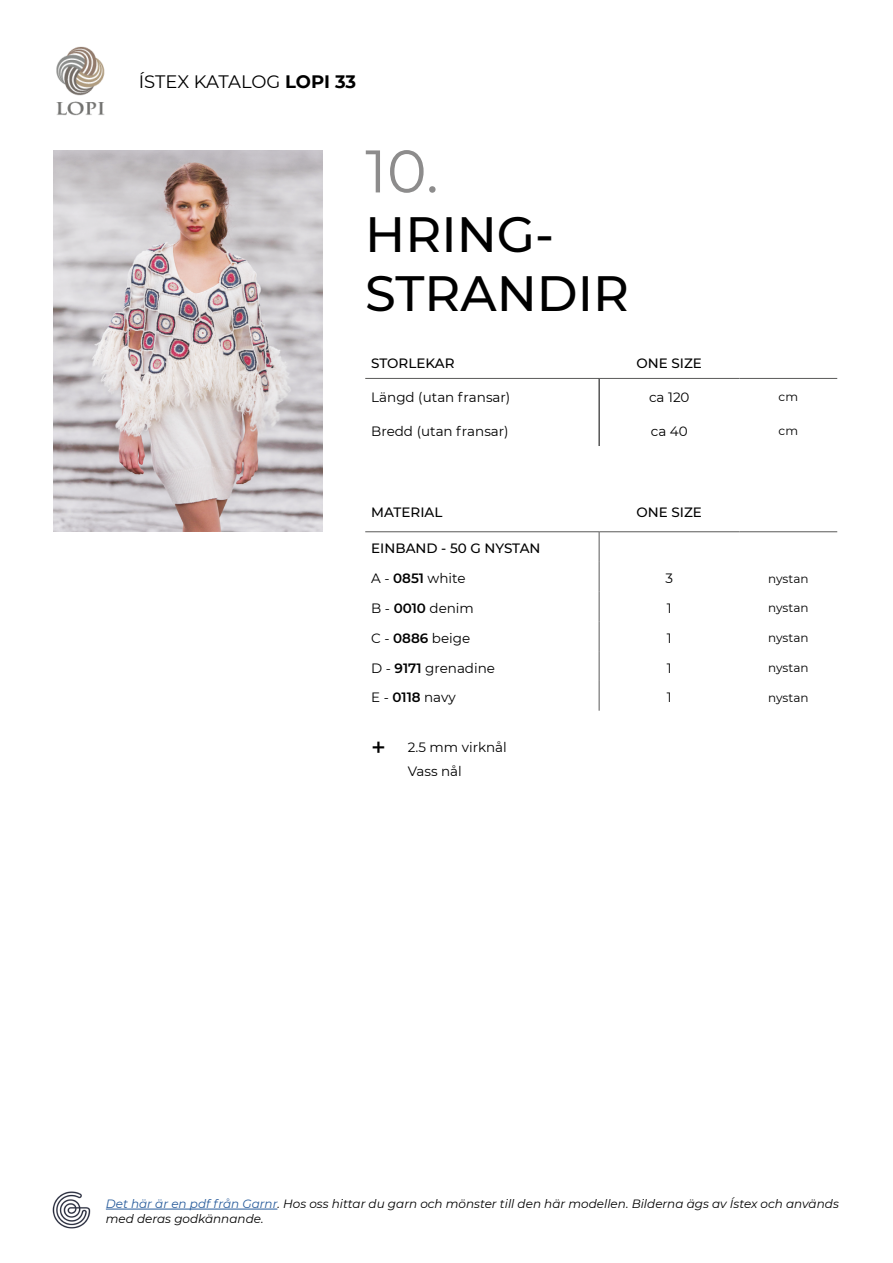
<style>
.page{position:relative;width:893px;height:1263px;background:#fff}
.page>*{position:absolute;margin:0;border:0;box-sizing:border-box;transform-origin:0 0}
.t1{font:60px "Montserrat";color:#8d8c8c}
.t2{font:500 49.5px/59.4px "Montserrat";color:#000}
.t3{font:18px "Montserrat";letter-spacing:-.01em;color:#000}
.t4{font:13.5px/24px "Montserrat";color:#000}
.t5{font:500 13.5px "Montserrat";color:#000}
.t6{font:italic 12px/14.4px "Montserrat";color:#000}
.t7{font:12px "Montserrat";color:#000}
.s1{font-weight:700}
.s2{font-weight:600}
.s3{font-weight:500;font-size:25.5px}
.s4{color:#275b9b}
</style>
<div class="page">
<img style="left:54px;top:150px;width:268px;height:381px">
<hr style="left:365px;top:378px;width:234px;height:1px;background:#595958">
<hr style="left:599px;top:378px;width:140px;height:1px;background:#595958">
<hr style="left:739px;top:378px;width:98px;height:1px;background:#595958">
<hr style="left:599px;top:379px;width:1px;height:33px;background:#000">
<hr style="left:599px;top:412px;width:1px;height:34px;background:#000">
<hr style="left:106px;top:1209px;width:171px;height:1px;background:#275b9b">
<img style="left:56px;top:46px;width:49px;height:70px">
<img style="left:52px;top:1191px;width:38px;height:38px">
<hr style="left:365px;top:531px;width:234px;height:1px;background:#595958">
<hr style="left:599px;top:531px;width:140px;height:1px;background:#595958">
<hr style="left:739px;top:531px;width:98px;height:1px;background:#595958">
<hr style="left:599px;top:532px;width:1px;height:30px;background:#595958">
<hr style="left:599px;top:562px;width:1px;height:30px;background:#595958">
<svg style="left:599px;top:592px;width:1px;height:29px"></svg>
<hr style="left:599px;top:621px;width:1px;height:30px;background:#595958">
<hr style="left:599px;top:651px;width:1px;height:30px;background:#595958">
<hr style="left:599px;top:681px;width:1px;height:30px;background:#595958">
<h3 class="t3" style="left:139px;top:70px;width:219px">ÍSTEX KATALOG <span class="s1">LOPI 33</span></h3>
<h1 class="t1" style="left:365px;top:130px;width:75px">10.</h1>
<h2 class="t2" style="left:365px;top:203px;width:265px">HRING-<br>STRANDIR</h2>
<p class="t5" style="left:371px;top:354px;width:85px">STORLEKAR</p>
<p class="t5" style="left:637px;top:354px;width:67px">ONE SIZE</p>
<p class="t4" style="left:371px;top:384px;width:141px">Längd (utan fransar)</p>
<p class="t4" style="left:649px;top:384px;width:42px">ca 120</p>
<p class="t7" style="left:779px;top:388px;width:21px">cm</p>
<p class="t4" style="left:371px;top:418px;width:139px">Bredd (utan fransar)</p>
<p class="t4" style="left:651px;top:418px;width:38px">ca 40</p>
<p class="t7" style="left:779px;top:422px;width:21px">cm</p>
<p class="t5" style="left:371px;top:503px;width:73px">MATERIAL</p>
<p class="t5" style="left:637px;top:503px;width:67px">ONE SIZE</p>
<p class="t5" style="left:371px;top:539px;width:171px">EINBAND - 50 G NYSTAN</p>
<p class="t4" style="left:371px;top:566px;width:96px">A - <span class="s2">0851</span> white</p>
<p class="t4" style="left:665px;top:566px;width:9px">3</p>
<p class="t7" style="left:768px;top:570px;width:42px">nystan</p>
<p class="t4" style="left:371px;top:596px;width:104px">B - <span class="s2">0010</span> denim</p>
<p class="t4" style="left:667px;top:596px;width:6px">1</p>
<p class="t7" style="left:768px;top:600px;width:42px">nystan</p>
<p class="t4" style="left:371px;top:625px;width:100px">C - <span class="s2">0886</span> beige</p>
<p class="t4" style="left:667px;top:625px;width:6px">1</p>
<p class="t7" style="left:768px;top:629px;width:42px">nystan</p>
<p class="t4" style="left:371px;top:655px;width:125px">D - <span class="s2">9171</span> grenadine</p>
<p class="t4" style="left:667px;top:655px;width:6px">1</p>
<p class="t7" style="left:768px;top:659px;width:42px">nystan</p>
<p class="t4" style="left:371px;top:685px;width:86px">E - <span class="s2">0118</span> navy</p>
<p class="t4" style="left:667px;top:685px;width:6px">1</p>
<p class="t7" style="left:768px;top:689px;width:42px">nystan</p>
<p class="t4" style="left:408px;top:735px;width:101px;text-indent:-37px"><span class="s3">+</span> 2.5 mm virknål<br>Vass nål</p>
<p class="t6" style="left:106px;top:1196px;width:734px"><span class="s4">Det här är en pdf från Garnr</span>. Hos oss hittar du garn och mönster till den här modellen. Bilderna ägs av Ístex och används med deras godkännande.</p>
</div>
